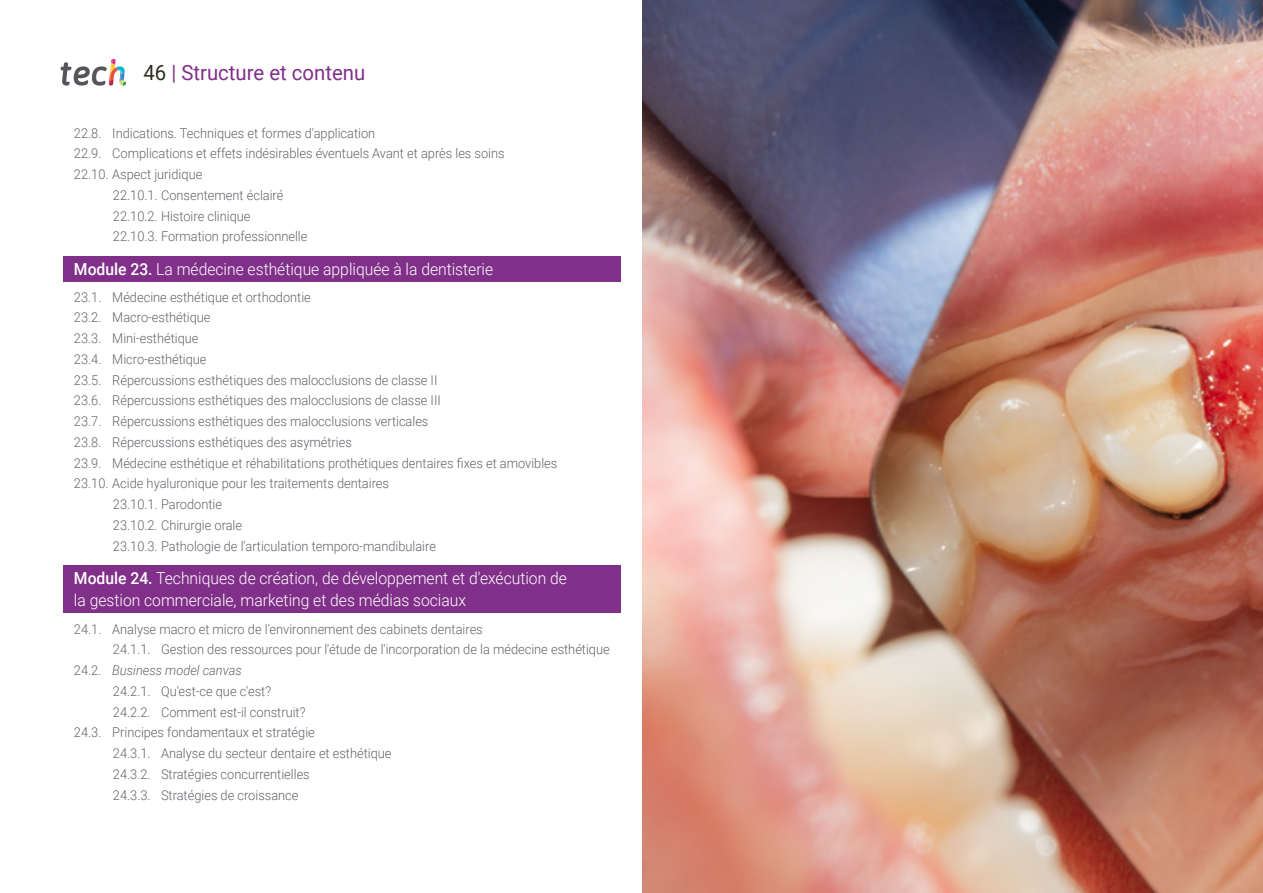
<style>
.page{position:relative;width:1263px;height:893px;background:#fff}
.page>*{position:absolute;margin:0;border:0;box-sizing:border-box;transform-origin:0 0}
.t1{font:21px "Roboto";color:#813089}
.t2{font:300 16.5px/22.5px "Roboto";color:#fff;scale:.95 1}
.t3{font:300 13.5px "Roboto";color:#61646a;scale:.95 1}
.t4{font:italic 300 13.5px "Roboto";color:#61646a;scale:.95 1}
.s1{color:#312e20}
.s2{font-weight:500}
.s3{font-style:normal}
</style>
<div class="page">
<div style="left:63px;top:256px;width:558px;height:25px;background:#813089"></div>
<div style="left:63px;top:565px;width:558px;height:48px;background:#813089"></div>
<svg style="left:61px;top:59px;width:65px;height:27px"></svg>
<img style="left:642px;top:0;width:621px;height:893px">
<h1 class="t1" style="left:144px;top:57px;width:223px"><span class="s1">46</span> | Structure et contenu</h1>
<p class="t3" style="left:74px;top:123px;width:319px">22.8. Indications. Techniques et formes d'application</p>
<p class="t3" style="left:74px;top:144px;width:455px">22.9. Complications et effets indésirables éventuels Avant et après les soins</p>
<p class="t3" style="left:74px;top:165px;width:137px">22.10. Aspect juridique</p>
<p class="t3" style="left:113px;top:186px;width:181px">22.10.1. Consentement éclairé</p>
<p class="t3" style="left:113px;top:206px;width:146px">22.10.2. Histoire clinique</p>
<p class="t3" style="left:113px;top:227px;width:206px">22.10.3. Formation professionnelle</p>
<p class="t2" style="left:74px;top:257px;width:443px"><span class="s2">Module 23.</span> La médecine esthétique appliquée à la dentisterie</p>
<p class="t3" style="left:74px;top:287px;width:251px">23.1. Médecine esthétique et orthodontie</p>
<p class="t3" style="left:74px;top:308px;width:145px">23.2. Macro-esthétique</p>
<p class="t3" style="left:74px;top:329px;width:133px">23.3. Mini-esthétique</p>
<p class="t3" style="left:74px;top:350px;width:141px">23.4. Micro-esthétique</p>
<p class="t3" style="left:74px;top:370px;width:384px">23.5. Répercussions esthétiques des malocclusions de classe II</p>
<p class="t3" style="left:74px;top:391px;width:388px">23.6. Répercussions esthétiques des malocclusions de classe III</p>
<p class="t3" style="left:74px;top:412px;width:375px">23.7. Répercussions esthétiques des malocclusions verticales</p>
<p class="t3" style="left:74px;top:433px;width:294px">23.8. Répercussions esthétiques des asymétries</p>
<p class="t3" style="left:74px;top:453px;width:510px">23.9. Médecine esthétique et réhabilitations prothétiques dentaires fixes et amovibles</p>
<p class="t3" style="left:74px;top:474px;width:333px">23.10. Acide hyaluronique pour les traitements dentaires</p>
<p class="t3" style="left:113px;top:495px;width:116px">23.10.1. Parodontie</p>
<p class="t3" style="left:113px;top:516px;width:137px">23.10.2. Chirurgie orale</p>
<p class="t3" style="left:113px;top:536px;width:341px">23.10.3. Pathologie de l'articulation temporo-mandibulaire</p>
<p class="t2" style="left:74px;top:566px;width:520px"><span class="s2">Module 24.</span> Techniques de création, de développement et d'exécution de la gestion commerciale, marketing et des médias sociaux</p>
<p class="t3" style="left:74px;top:619px;width:432px">24.1. Analyse macro et micro de l'environnement des cabinets dentaires</p>
<p class="t3" style="left:113px;top:640px;width:524px">24.1.1. Gestion des ressources pour l'étude de l'incorporation de la médecine esthétique</p>
<p class="t4" style="left:74px;top:661px;width:178px"><span class="s3">24.2.</span> Business model canvas</p>
<p class="t3" style="left:113px;top:681px;width:168px">24.2.1. Qu'est-ce que c'est?</p>
<p class="t3" style="left:113px;top:702px;width:204px">24.2.2. Comment est-il construit?</p>
<p class="t3" style="left:74px;top:723px;width:255px">24.3. Principes fondamentaux et stratégie</p>
<p class="t3" style="left:113px;top:744px;width:295px">24.3.1. Analyse du secteur dentaire et esthétique</p>
<p class="t3" style="left:113px;top:764px;width:209px">24.3.2. Stratégies concurrentielles</p>
<p class="t3" style="left:113px;top:785px;width:197px">24.3.3. Stratégies de croissance</p>
</div>
